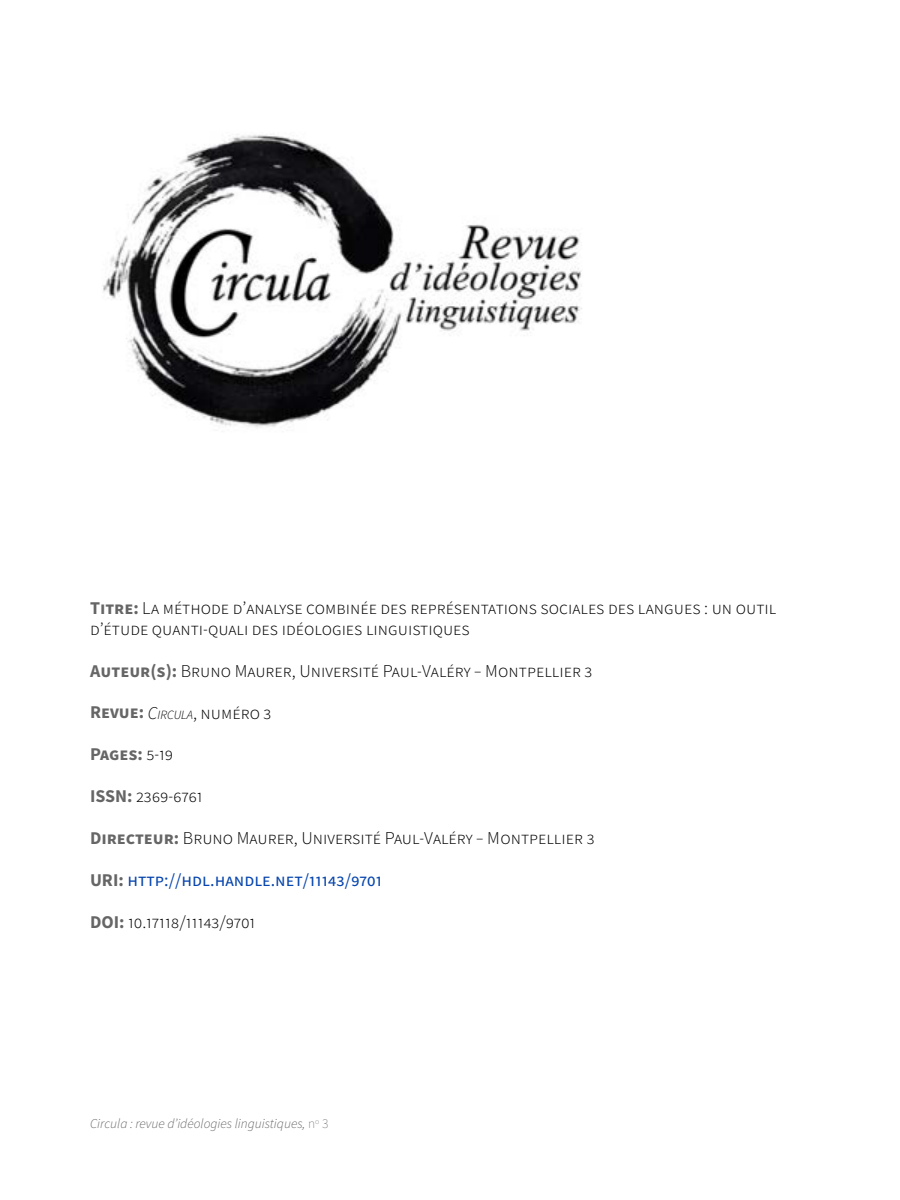
<style>
.page{position:relative;width:900px;height:1200px;background:#fff}
.page>*{position:absolute;margin:0;border:0;box-sizing:border-box;transform-origin:0 0}
.t1{font:300 18px/21px "Source Sans Pro";color:#000}
.t2{font:18px "Source Sans Pro";color:#0645ad}
.t3{font:700 18px "Source Sans Pro";letter-spacing:-.005em;color:#666}
.t4{font:italic 300 13.5px "Source Sans Pro";color:#666}
.s1{font-weight:700;color:#666}
.s2{font-style:italic}
.s3{font-style:italic;font-size:12.6px}
.s4{font-weight:300;color:#000}
.s5{font-weight:200;font-style:normal}
</style>
<div class="page">
<img style="left:103px;top:134px;width:479px;height:294px">
<p class="t1" style="left:90px;top:597px;width:688px"><span class="s1">Titre:</span> La méthode d’analyse combinée des représentations sociales des langues : un outil d’étude quanti-quali des idéologies linguistiques</p>
<p class="t1" style="left:90px;top:660px;width:504px"><span class="s1">Auteur(s):</span> Bruno Maurer, Université Paul-Valéry – Montpellier 3</p>
<p class="t1" style="left:90px;top:702px;width:183px"><span class="s1">Revue:</span> <span class="s2">C</span><span class="s3">IRCULA</span>, numéro 3</p>
<p class="t3" style="left:90px;top:743px;width:85px">Pages: <span class="s4">5-19</span></p>
<p class="t1" style="left:90px;top:786px;width:114px"><span class="s1">ISSN:</span> 2369-6761</p>
<p class="t1" style="left:90px;top:828px;width:506px"><span class="s1">Directeur:</span> Bruno Maurer, Université Paul-Valéry – Montpellier 3</p>
<p class="t2" style="left:90px;top:869px;width:294px"><span class="s1">URI:</span> http://hdl.handle.net/11143/9701</p>
<p class="t1" style="left:90px;top:912px;width:167px"><span class="s1">DOI:</span> 10.17118/11143/9701</p>
<p class="t4" style="left:90px;top:1116px;width:240px">Circula : revue d’idéologies linguistiques, <span class="s5">n</span><sup>o</sup> <span class="s5">3</span></p>
</div>
